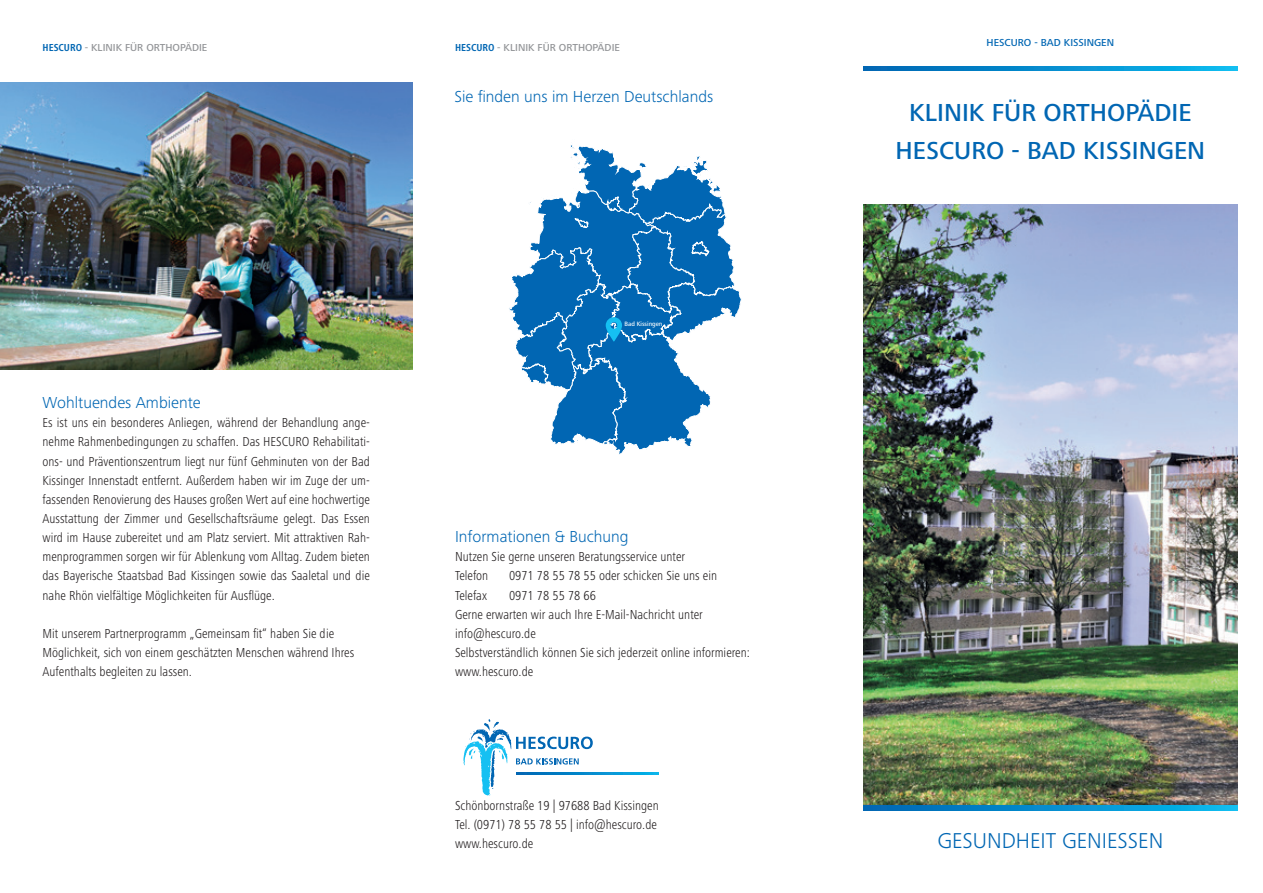
<style>
.page{position:relative;width:1263px;height:893px;background:#fff}
.page>*{position:absolute;margin:0;border:0;box-sizing:border-box;transform-origin:0 0}
.t1{font:500 25.5px/38.2px "Frutiger Next Pro";color:#0166b3;text-align:center}
.t2{font:300 22.35px "Frutiger Next Pro";color:#0166b3}
.t3{font:300 16.5px "Frutiger Next Pro";color:#0166b3}
.t4{font:300 condensed 13.5px/19.2px "Frutiger Next Pro";color:#231f20}
.t5{font:500 10.5px "Frutiger Next Pro";color:#939598}
.t6{font:500 10.5px "Frutiger Next Pro";color:#0166b3}
.t7{font:500 6.45px "Frutiger Next Pro";color:#fff;scale:.96 1}
.s1{font-weight:700;font-stretch:condensed;color:#0166b3}
</style>
<div class="page">
<svg style="left:463px;top:719px;width:130px;height:76px"></svg>
<svg style="left:516px;top:772px;width:143px;height:2px"></svg>
<svg style="left:509px;top:145px;width:233px;height:310px"></svg>
<svg style="left:863px;top:67px;width:374px;height:4px"></svg>
<img style="left:863px;top:205px;width:374px;height:601px">
<svg style="left:863px;top:806px;width:374px;height:4px"></svg>
<img style="left:0;top:83px;width:412px;height:287px">
<p class="t5" style="left:43px;top:42px;width:166px"><span class="s1">HESCURO</span> - KLINIK FÜR ORTHOPÄDIE</p>
<p class="t5" style="left:455px;top:42px;width:166px"><span class="s1">HESCURO</span> - KLINIK FÜR ORTHOPÄDIE</p>
<p class="t3" style="left:454px;top:87px;width:260px">Sie finden uns im Herzen Deutschlands</p>
<p class="t3" style="left:43px;top:393px;width:160px">Wohltuendes Ambiente</p>
<p class="t4" style="left:43px;top:413px;width:329px;text-align:justify">Es ist uns ein besonderes Anliegen, während der Behandlung ange&shy;nehme Rahmenbedingungen zu schaffen. Das HESCURO Rehabilitati&shy;ons- und Präventionszentrum liegt nur fünf Gehminuten von der Bad Kissinger Innenstadt entfernt. Außerdem haben wir im Zuge der um&shy;fassenden Renovierung des Hauses großen Wert auf eine hochwertige Ausstattung der Zimmer und Gesellschaftsräume gelegt. Das Essen wird im Hause zubereitet und am Platz serviert. Mit attraktiven Rah&shy;menprogrammen sorgen wir für Ablenkung vom Alltag. Zudem bieten das Bayerische Staatsbad Bad Kissingen sowie das Saaletal und die nahe Rhön vielfältige Möglichkeiten für Ausflüge.</p>
<p class="t4" style="left:43px;top:624px;width:313px">Mit unserem Partnerprogramm „Gemeinsam fit“ haben Sie die<br>Möglichkeit, sich von einem geschätzten Menschen während Ihres<br>Aufenthalts begleiten zu lassen.</p>
<p class="t7" style="left:625px;top:320px;width:41px">Bad Kissingen</p>
<p class="t3" style="left:455px;top:527px;width:175px">Informationen &amp; Buchung</p>
<p class="t4" style="left:455px;top:547px;width:232px">Nutzen Sie gerne unseren Beratungsservice unter<br>Telefon</p>
<p class="t4" style="left:509px;top:566px;width:210px">0971 78 55 78 55 oder schicken Sie uns ein</p>
<p class="t4" style="left:455px;top:585px;width:34px">Telefax</p>
<p class="t4" style="left:455px;top:585px;width:296px;text-indent:54px">0971 78 55 78 66<br>Gerne erwarten wir auch Ihre E-Mail-Nachricht unter info@hescuro.de<br>Selbstverständlich können Sie sich jederzeit online informieren: www.hescuro.de</p>
<p class="t4" style="left:455px;top:796px;width:205px">Schönbornstraße 19 | 97688 Bad Kissingen<br>Tel. (0971) 78 55 78 55 | info@hescuro.de www.hescuro.de</p>
<p class="t6" style="left:987px;top:37px;width:129px">HESCURO - BAD KISSINGEN</p>
<h1 class="t1" style="left:895px;top:94px;width:311px">KLINIK FÜR ORTHOPÄDIE<br>HESCURO - BAD KISSINGEN</h1>
<h2 class="t2" style="left:937px;top:828px;width:227px">GESUNDHEIT GENIESSEN</h2>
</div>
